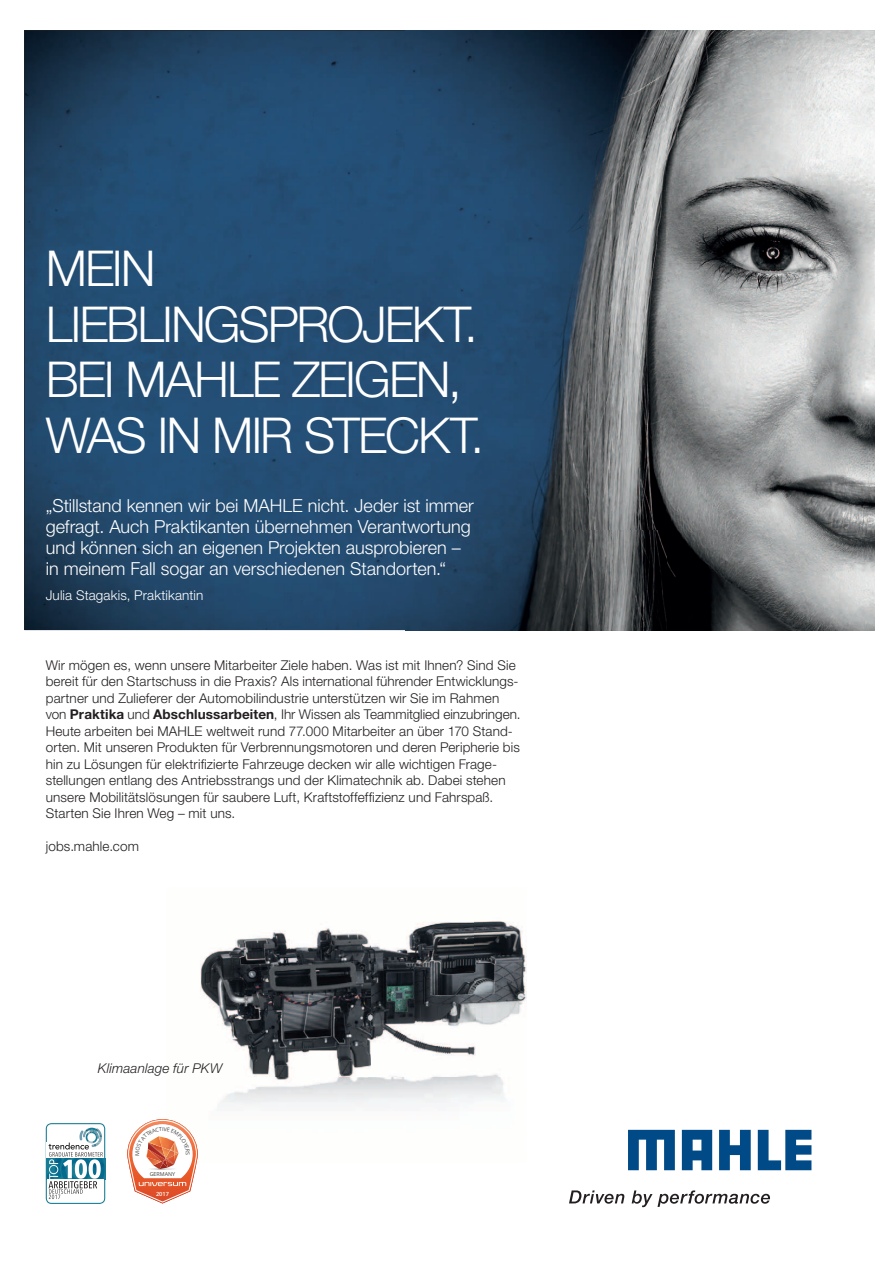
<style>
.page{position:relative;width:893px;height:1263px;background:#fff}
.page>*{position:absolute;margin:0;border:0;box-sizing:border-box;transform-origin:0 0}
.t1{font:300 49.5px/55.5px "Helvetica Neue LT Std";letter-spacing:-.04em;color:#fff}
.t2{font:300 18px/21px "Helvetica Neue LT Std";color:#fff}
.t3{font:300 13.5px/16.5px "Helvetica Neue LT Std";letter-spacing:.01em;color:#231f20}
.t4{font:300 13.5px "Helvetica Neue LT Std";letter-spacing:.01em;color:#fff}
.t5{font:italic 300 13.5px "Helvetica Neue LT Std";letter-spacing:.01em;color:#231f20}
.t6{font:600 5.7px "Open Sans";color:#fff}
.t7{font:5.4px "Open Sans";color:#414242}
.s1{font-weight:700}
</style>
<div class="page">
<img style="left:200px;top:921px;width:326px;height:190px">
<svg style="left:569px;top:1190px;width:55px;height:14px"></svg>
<svg style="left:632px;top:1190px;width:138px;height:17px"></svg>
<svg style="left:628px;top:1130px;width:47px;height:40px"></svg>
<svg style="left:719px;top:1130px;width:32px;height:40px"></svg>
<svg style="left:758px;top:1130px;width:53px;height:40px"></svg>
<svg style="left:682px;top:1130px;width:30px;height:40px"></svg>
<svg style="left:46px;top:1123px;width:59px;height:81px"></svg>
<img style="left:25px;top:31px;width:850px;height:599px">
<svg style="left:127px;top:1119px;width:71px;height:84px"></svg>
<h1 class="t1" style="left:46px;top:246px;width:440px">MEIN<br>LIEBLINGSPROJEKT.<br>BEI MAHLE ZEIGEN,<br>WAS IN MIR STECKT.</h1>
<h2 class="t2" style="left:46px;top:497px;width:430px">„Stillstand kennen wir bei MAHLE nicht. Jeder ist immer gefragt. Auch Praktikanten übernehmen Verantwortung und können sich an eigenen Projekten ausprobieren – in meinem Fall sogar an verschiedenen Standorten.“</h2>
<p class="t4" style="left:46px;top:591px;width:159px">Julia Stagakis, Praktikantin</p>
<p class="t3" style="left:46px;top:658px;width:476px">Wir mögen es, wenn unsere Mitarbeiter Ziele haben. Was ist mit Ihnen? Sind Sie bereit für den Startschuss in die Praxis? Als international führender Entwicklungs&shy;partner und Zulieferer der Automobilindustrie unterstützen wir Sie im Rahmen von <span class="s1">Praktika</span> und <span class="s1">Abschlussarbeiten</span>, Ihr Wissen als Teammitglied einzubringen.<br>Heute arbeiten bei MAHLE weltweit rund 77.000 Mitarbeiter an über 170 Stand&shy;orten. Mit unseren Produkten für Verbrennungsmotoren und deren Peripherie bis hin zu Lösungen für elektrifizierte Fahrzeuge decken wir alle wichtigen Frage&shy;stellungen entlang des Antriebsstrangs und der Klimatechnik ab. Dabei stehen unsere Mobilitätslösungen für saubere Luft, Kraftstoffeffizienz und Fahrspaß.<br>Starten Sie Ihren Weg – mit uns.</p>
<p class="t3" style="left:46px;top:839px;width:95px">jobs.mahle.com</p>
<p class="t5" style="left:98px;top:1061px;width:126px">Klimaanlage für PKW</p>
<p class="t7" style="left:150px;top:1171px;width:27px">GERMANY</p>
<p class="t6" style="left:156px;top:1190px;width:14px">2017</p>
</div>
